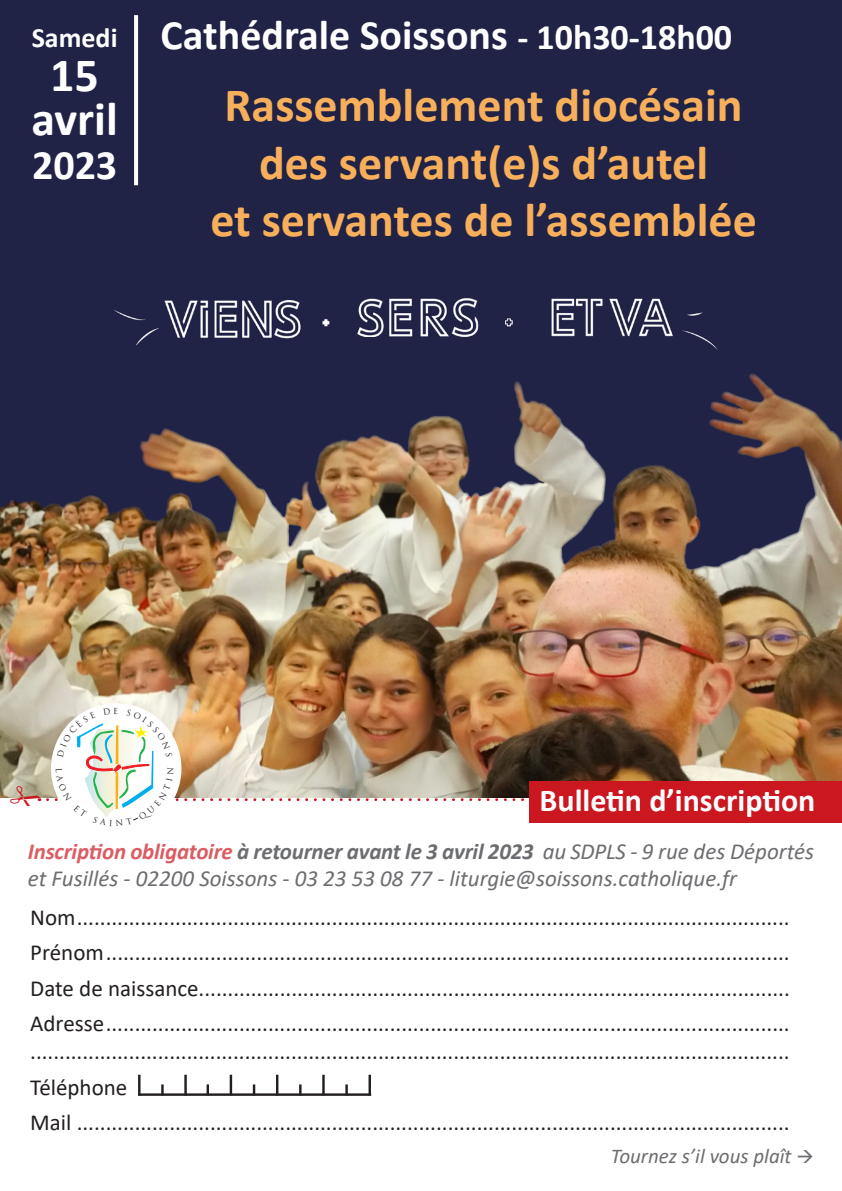
<style>
.page{position:relative;width:842px;height:1191px;background:#fff}
.page>*{position:absolute;margin:0;border:0;box-sizing:border-box;transform-origin:0 0}
.t1{font:700 48px "Calibri";color:#f7af5b}
.t2{font:700 48px "Calibri";color:#fff}
.t3{font:700 42px "Calibri";color:#fff}
.t4{font:700 32px "Calibri";color:#fff}
.t5{font:700 28px "Calibri";color:#fff}
.t6{font:23px "Calibri";color:#231f20}
.t7{font:italic 23px/27.6px "Calibri";color:#6c6d70}
.t8{font:italic 21px "Calibri";color:#6c6d70}
.s1{font-size:36px}
.s2{font-weight:700;color:#db5d63}
.s3{font-weight:700}
</style>
<div class="page">
<div style="left:0;top:0;width:842px;height:797px;background:#202346"></div>
<img style="left:0;top:373px;width:842px;height:424px">
<img style="left:114px;top:300px;width:187px;height:46px">
<svg style="left:134px;top:15px;width:4px;height:170px"></svg>
<img style="left:322px;top:319px;width:8px;height:8px">
<img style="left:357px;top:298px;width:122px;height:38px">
<img style="left:505px;top:318px;width:8px;height:9px">
<img style="left:551px;top:298px;width:167px;height:52px">
<hr style="left:138px;top:1093px;width:233px;height:2px;background:#231f20">
<hr style="left:138px;top:1074px;width:3px;height:21px;background:#231f20">
<svg style="left:161px;top:1084px;width:3px;height:10px"></svg>
<hr style="left:184px;top:1074px;width:3px;height:21px;background:#231f20">
<svg style="left:207px;top:1084px;width:2px;height:9px"></svg>
<hr style="left:230px;top:1074px;width:2px;height:21px;background:#231f20">
<svg style="left:253px;top:1084px;width:2px;height:9px"></svg>
<hr style="left:276px;top:1074px;width:2px;height:21px;background:#231f20">
<svg style="left:299px;top:1084px;width:3px;height:10px"></svg>
<hr style="left:322px;top:1074px;width:3px;height:21px;background:#231f20">
<svg style="left:345px;top:1084px;width:3px;height:10px"></svg>
<hr style="left:368px;top:1074px;width:3px;height:21px;background:#231f20">
<div style="left:51px;top:703px;width:130px;height:130px;background:#fff;border-radius:50%"></div>
<svg style="left:10px;top:785px;width:30px;height:17px"></svg>
<img style="left:47px;top:707px;width:794px;height:116px">
<p class="t5" style="left:32px;top:18px;width:87px">Samedi</p>
<p class="t2" style="left:50px;top:41px;width:50px">15</p>
<p class="t2" style="left:31px;top:85px;width:88px">avril</p>
<p class="t3" style="left:32px;top:135px;width:87px">2023</p>
<p class="t3" style="left:161px;top:6px;width:573px">Cathédrale Soissons <span class="s1">- 10h30-18h00</span></p>
<p class="t1" style="left:225px;top:71px;width:520px">Rassemblement diocésain</p>
<p class="t1" style="left:259px;top:129px;width:451px">des servant(e)s d’autel</p>
<p class="t1" style="left:210px;top:186px;width:548px">et servantes de l’assemblée</p>
<p class="t4" style="left:539px;top:777px;width:277px">Bulletin d’inscription</p>
<p class="t7" style="left:28px;top:836px;width:788px"><span class="s2">Inscription obligatoire</span> <span class="s3">à retourner avant le 3 avril 2023</span> au SDPLS - 9 rue des Déportés et Fusillés - 02200 Soissons - 03 23 53 08 77 - liturgie@soissons.catholique.fr</p>
<p class="t6" style="left:30px;top:901px;width:761px">Nom...........................................................................................................................</p>
<p class="t6" style="left:30px;top:936px;width:761px">Prénom......................................................................................................................</p>
<p class="t6" style="left:30px;top:972px;width:761px">Date de naissance......................................................................................................</p>
<p class="t6" style="left:30px;top:1007px;width:761px">Adresse......................................................................................................................</p>
<p class="t6" style="left:30px;top:1035px;width:761px">...................................................................................................................................</p>
<p class="t6" style="left:30px;top:1071px;width:99px">Téléphone</p>
<p class="t6" style="left:30px;top:1106px;width:761px">Mail ...........................................................................................................................</p>
<p class="t8" style="left:611px;top:1141px;width:205px">Tournez s’il vous plaît →</p>
</div>
